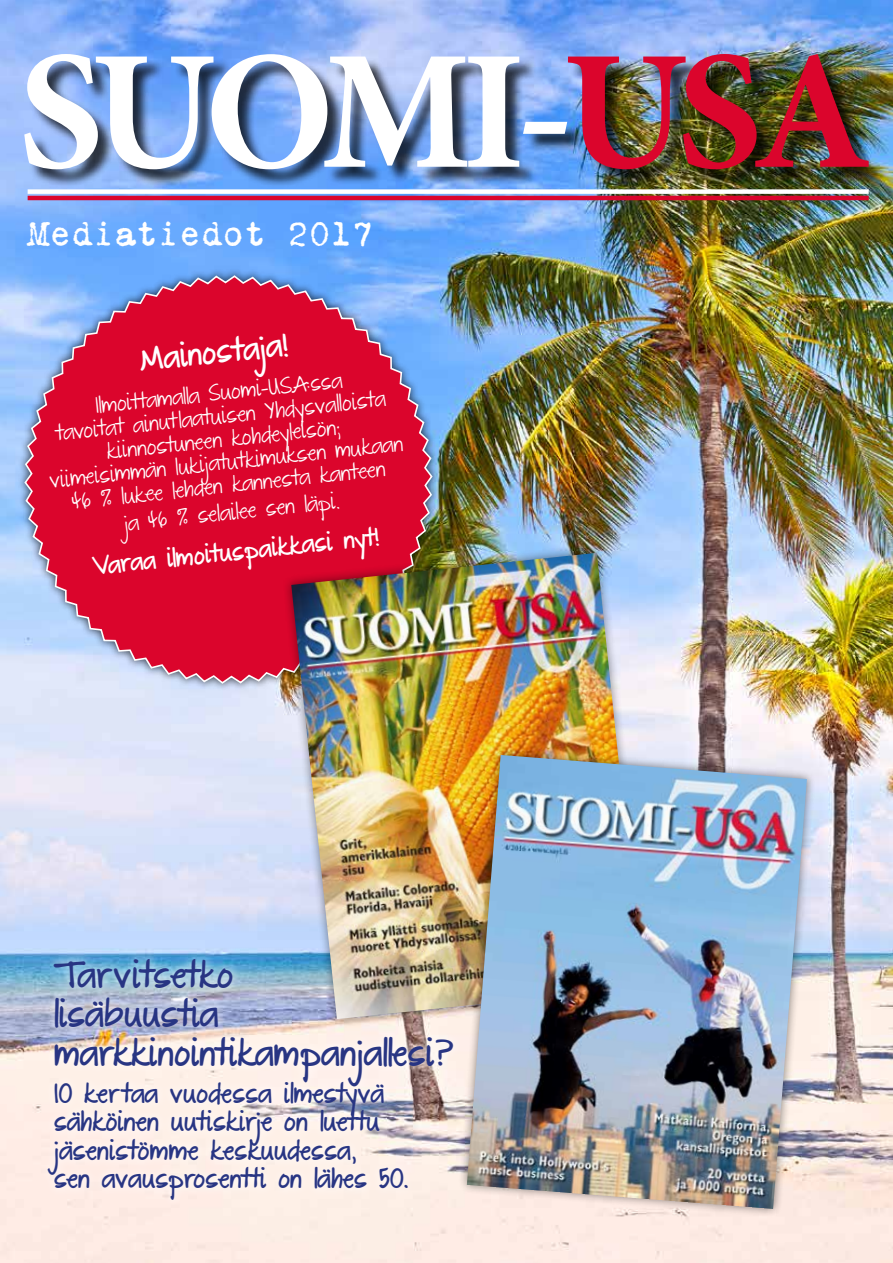
<style>
.page{position:relative;width:893px;height:1263px;background:#fff}
.page>*{position:absolute;margin:0;border:0;box-sizing:border-box;transform-origin:0 0}
.t1{font:36px "VT Portable Remington";color:#fff}
.t2{font:700 33px/39px "The Great Escape";color:#283583}
.t3{font:700 28.95px "The Great Escape";color:#fff}
.t4{font:700 24px/28.5px "The Great Escape";color:#283583}
.t5{font:700 22.5px "The Great Escape";color:#fff}
.t6{font:19.35px/23.2px "The Great Escape";color:#fff;text-align:center}
</style>
<div class="page">
<img style="left:0;top:0;width:893px;height:1263px">
<div style="left:27px;top:56px;width:860px;height:132px;background:#000;opacity:.75"></div>
<img style="left:24px;top:54px;width:845px;height:115px">
<div style="left:28px;top:189px;width:841px;height:5px;background:#fff"></div>
<hr style="left:28px;top:196px;width:841px;height:4px;background:#db052c">
<div style="left:17px;top:268px;width:423px;height:424px;background:#000;opacity:.75"></div>
<svg style="left:23px;top:274px;width:411px;height:411px"></svg>
<div style="left:39px;top:949px;width:424px;height:259px;background:#fff;opacity:.75"></div>
<div style="left:282px;top:544px;width:369px;height:484px;background:#000;opacity:.45"></div>
<img style="left:291px;top:553px;width:351px;height:466px">
<div style="left:458px;top:746px;width:358px;height:472px;background:#000;opacity:.45"></div>
<img style="left:467px;top:755px;width:340px;height:454px">
<h1 class="t1" style="left:28px;top:213px;width:347px">Mediatiedot 2017</h1>
<h3 class="t3" style="left:139px;top:345px;width:149px;rotate:-6deg">Mainostaja!</h3>
<p class="t6" style="left:41px;top:401px;width:357px;rotate:-6deg">Ilmoittamalla Suomi-USA:ssa<br>tavoitat ainutlaatuisen Yhdysvalloista kiinnostuneen kohdeyleisön; viimeisimmän lukijatutkimuksen mukaan 46 % lukee lehden kannesta kanteen</p>
<p class="t6" style="left:123px;top:513px;width:218px;rotate:-6deg">ja 46 % selailee sen läpi.</p>
<p class="t5" style="left:91px;top:554px;width:289px;rotate:-6deg">Varaa ilmoituspaikkasi nyt!</p>
<h2 class="t2" style="left:54px;top:957px;width:401px">Tarvitsetko<br>lisäbuustia markkinointikampanjallesi?</h2>
<p class="t4" style="left:54px;top:1080px;width:356px">10 ker taa vuodessa ilmestyvä sähköinen uutiskirje on luettu jäsenistömme keskuudessa,<br>sen avausprosentti on lähes 50.</p>
</div>
